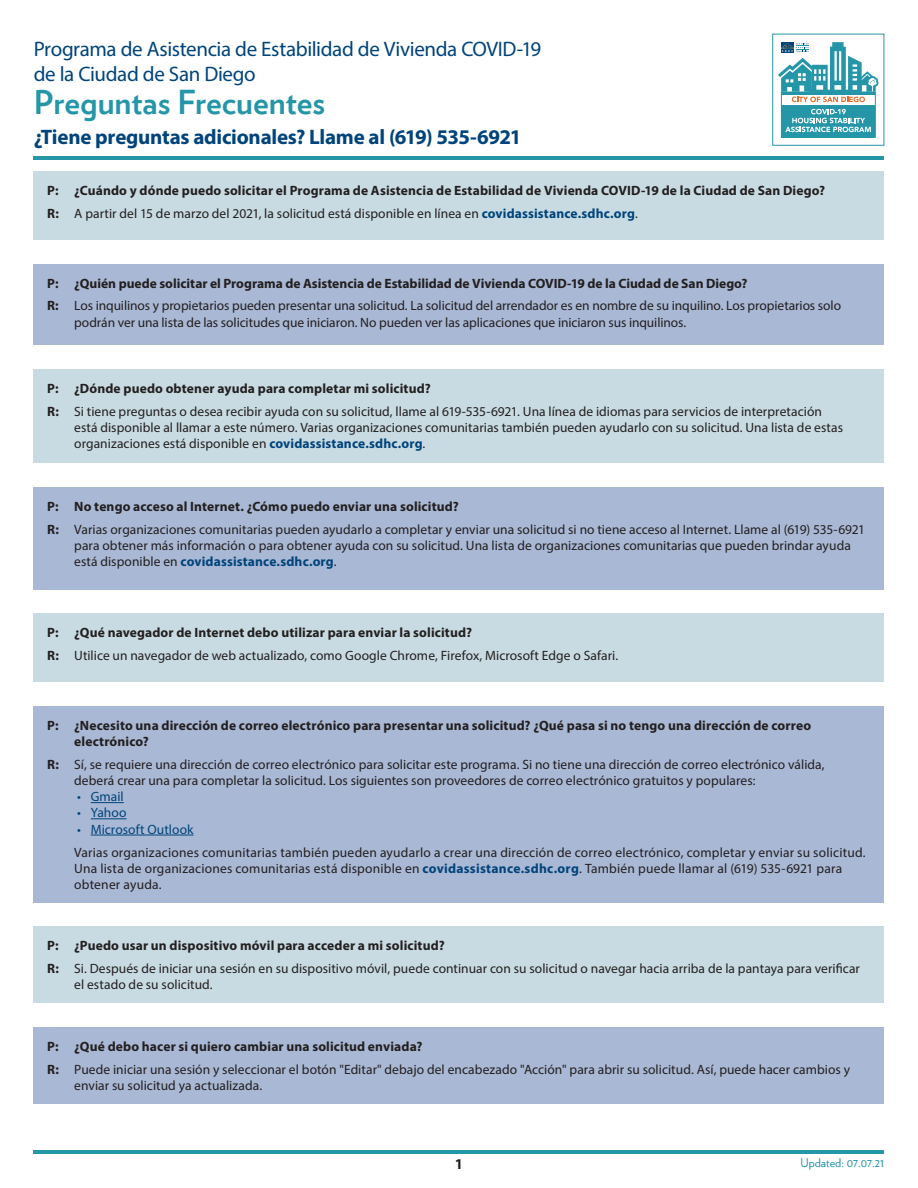
<style>
.page{position:relative;width:918px;height:1188px;background:#fff}
.page>*{position:absolute;margin:0;border:0;box-sizing:border-box;transform-origin:0 0}
.Body_Copy{font:700 33px "Verlag";color:#2496a8}
.Body_Copy-2{font:21px/25.2px "Myriad Pro";letter-spacing:-.015em;color:#00447b}
.Body_Copy-3{font:700 21px "Myriad Pro";letter-spacing:-.015em;color:#00447b}
.Body_Copy-4{font:700 15px "Myriad Pro";color:#231f20}
.NEW_body_copy{font:13.5px/16.2px "Myriad Pro";letter-spacing:.005em;color:#231f20}
.NEW_body_copy-2{font:700 13.5px/16.2px "Myriad Pro";letter-spacing:.01em;color:#231f20}
.t1{font:13.5px "Myriad Pro";letter-spacing:.005em;color:#00447b}
.t2{font:12px "Verlag";color:#2496a8}
.s1{font-weight:700}
.s2{font-weight:700;color:#00447b}
</style>
<div class="page">
<hr style="left:34px;top:1150px;width:850px;height:4px;background:#2496a8">
<hr style="left:34px;top:156px;width:850px;height:4px;background:#2496a8">
<div style="left:772px;top:34px;width:112px;height:112px;background:#fff;border:1px solid #2496a8"></div>
<div style="left:781px;top:105px;width:94px;height:32px;background:#2496a8"></div>
<svg style="left:785px;top:109px;width:86px;height:23px"></svg>
<div style="left:781px;top:92px;width:95px;height:46px;border:1px solid #2496a8"></div>
<svg style="left:778px;top:42px;width:100px;height:60px"></svg>
<div style="left:34px;top:264px;width:850px;height:81px;background:#a9b8d4"></div>
<div style="left:34px;top:487px;width:850px;height:102px;background:#a9b8d4"></div>
<div style="left:34px;top:927px;width:850px;height:76px;background:#c8dbe2"></div>
<div style="left:34px;top:1027px;width:850px;height:76px;background:#a9b8d4"></div>
<div style="left:34px;top:369px;width:850px;height:94px;background:#c8dbe2"></div>
<div style="left:34px;top:171px;width:850px;height:69px;background:#c8dbe2"></div>
<div style="left:34px;top:614px;width:850px;height:68px;background:#c8dbe2"></div>
<div style="left:34px;top:706px;width:850px;height:197px;background:#a9b8d4"></div>
<hr style="left:91px;top:802px;width:33px;height:1px;background:#00447b">
<hr style="left:91px;top:818px;width:36px;height:1px;background:#00447b">
<hr style="left:91px;top:835px;width:103px;height:1px;background:#00447b">
<p class="Body_Copy-2" style="left:34px;top:36px;width:509px">Programa de Asistencia de Estabilidad de Vivienda COVID-19 de la Ciudad de San Diego</p>
<p class="Body_Copy" style="left:34px;top:77px;width:293px">Preguntas Frecuentes</p>
<p class="Body_Copy-3" style="left:34px;top:123px;width:489px">¿Tiene preguntas adicionales? Llame al (619) 535-6921</p>
<p class="NEW_body_copy-2" style="left:47px;top:182px;width:779px">P: ¿Cuándo y dónde puedo solicitar el Programa de Asistencia de Estabilidad de Vivienda COVID-19 de la Ciudad de San Diego?</p>
<p class="NEW_body_copy" style="left:47px;top:205px;width:592px"><span class="s1">R:</span> A partir del 15 de marzo del 2021, la solicitud está disponible en línea en <span class="s2">covidassistance.sdhc.org</span>.</p>
<p class="NEW_body_copy-2" style="left:47px;top:274px;width:702px">P: ¿Quién puede solicitar el Programa de Asistencia de Estabilidad de Vivienda COVID-19 de la Ciudad de San Diego?</p>
<p class="NEW_body_copy" style="left:74px;top:298px;width:768px;text-indent:-27px"><span class="s1">R:</span> Los inquilinos y propietarios pueden presentar una solicitud. La solicitud del arrendador es en nombre de su inquilino. Los propietarios solo podrán ver una lista de las solicitudes que iniciaron. No pueden ver las aplicaciones que iniciaron sus inquilinos.</p>
<p class="NEW_body_copy-2" style="left:47px;top:380px;width:385px">P: ¿Dónde puedo obtener ayuda para completar mi solicitud?</p>
<p class="NEW_body_copy" style="left:74px;top:403px;width:770px;text-indent:-27px"><span class="s1">R:</span> Si tiene preguntas o desea recibir ayuda con su solicitud, llame al 619-535-6921. Una línea de idiomas para servicios de interpretación está disponible al llamar a este número. Varias organizaciones comunitarias también pueden ayudarlo con su solicitud. Una lista de estas organizaciones está disponible en <span class="s2">covidassistance.sdhc.org</span>.</p>
<p class="NEW_body_copy-2" style="left:47px;top:498px;width:413px">P: No tengo acceso al Internet. ¿Cómo puedo enviar una solicitud?</p>
<p class="NEW_body_copy" style="left:74px;top:521px;width:792px;text-indent:-27px"><span class="s1">R:</span> Varias organizaciones comunitarias pueden ayudarlo a completar y enviar una solicitud si no tiene acceso al Internet. Llame al (619) 535-6921 para obtener más información o para obtener ayuda con su solicitud. Una lista de organizaciones comunitarias que pueden brindar ayuda está disponible en <span class="s2">covidassistance.sdhc.org</span>.</p>
<p class="NEW_body_copy-2" style="left:47px;top:624px;width:426px">P: ¿Qué navegador de Internet debo utilizar para enviar la solicitud?</p>
<p class="NEW_body_copy" style="left:47px;top:647px;width:573px"><span class="s1">R:</span> Utilice un navegador de web actualizado, como Google Chrome, Firefox, Microsoft Edge o Safari.</p>
<p class="NEW_body_copy-2" style="left:74px;top:717px;width:738px;text-indent:-27px">P: ¿Necesito una dirección de correo electrónico para presentar una solicitud? ¿Qué pasa si no tengo una dirección de correo electrónico?</p>
<p class="NEW_body_copy" style="left:74px;top:756px;width:752px;text-indent:-27px"><span class="s1">R:</span> Sí, se requiere una dirección de correo electrónico para solicitar este programa. Si no tiene una dirección de correo electrónico válida, deberá crear una para completar la solicitud. Los siguientes son proveedores de correo electrónico gratuitos y populares:</p>
<p class="t1" style="left:77px;top:788px;width:48px">• Gmail</p>
<p class="t1" style="left:77px;top:805px;width:51px">• Yahoo</p>
<p class="t1" style="left:77px;top:821px;width:118px">• Microsoft Outlook</p>
<p class="NEW_body_copy" style="left:74px;top:844px;width:793px">Varias organizaciones comunitarias también pueden ayudarlo a crear una dirección de correo electrónico, completar y enviar su solicitud.<br>Una lista de organizaciones comunitarias está disponible en <span class="s2">covidassistance.sdhc.org</span>. También puede llamar al (619) 535-6921 para obtener ayuda.</p>
<p class="NEW_body_copy-2" style="left:47px;top:937px;width:399px">P: ¿Puedo usar un dispositivo móvil para acceder a mi solicitud?</p>
<p class="NEW_body_copy" style="left:74px;top:960px;width:787px;text-indent:-27px"><span class="s1">R:</span> Si. Después de iniciar una sesión en su dispositivo móvil, puede continuar con su solicitud o navegar hacia arriba de la pantaya para verificar el estado de su solicitud.</p>
<p class="NEW_body_copy-2" style="left:47px;top:1038px;width:377px">P: ¿Qué debo hacer si quiero cambiar una solicitud enviada?</p>
<p class="NEW_body_copy" style="left:74px;top:1061px;width:777px;text-indent:-27px"><span class="s1">R:</span> Puede iniciar una sesión y seleccionar el botón "Editar" debajo del encabezado "Acción" para abrir su solicitud. Así, puede hacer cambios y enviar su solicitud ya actualizada.</p>
<p class="Body_Copy-4" style="left:455px;top:1154px;width:10px">1</p>
<p class="t2" style="left:800px;top:1154px;width:85px">Updated: 07.07.21</p>
</div>
